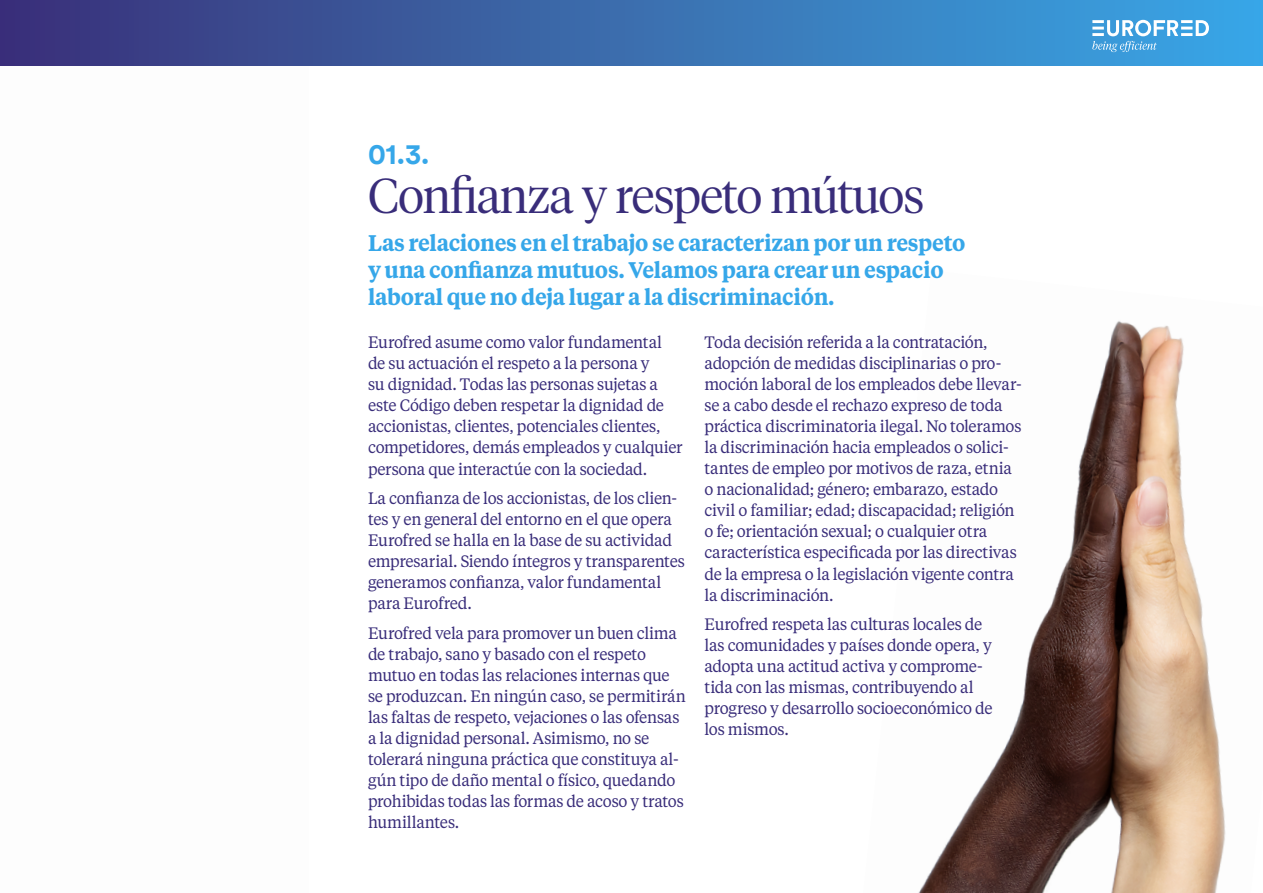
<style>
.page{position:relative;width:1263px;height:893px;background:#fff}
.page>*{position:absolute;margin:0;border:0;box-sizing:border-box;transform-origin:0 0}
.t1{font:300 48.75px "Tiempos Headline";letter-spacing:-.02em;color:#392d7a}
.t2{font:700 28.5px "Circular";color:#36a7e9}
.t3{font:600 22.5px/27px "Tiempos Text";letter-spacing:-.015em;color:#36a7e9;scale:.95 1}
.t4{font:16.5px/21px "Tiempos Text";letter-spacing:-.015em;color:#392d7a;scale:.95 1}
</style>
<div class="page">
<img style="left:918px;top:321px;width:308px;height:572px">
<div style="left:0;top:0;width:1263px;height:66px;background:linear-gradient(to right,#3b3178,#39a9e6)"></div>
<svg style="left:1092px;top:20px;width:117px;height:32px"></svg>
<h2 class="t2" style="left:368px;top:134px;width:63px">01.3.</h2>
<h1 class="t1" style="left:368px;top:162px;width:558px">Confianza y respeto mútuos</h1>
<h3 class="t3" style="left:368px;top:228px;width:630px">Las relaciones en el trabajo se caracterizan por un respeto y una confianza mutuos. Velamos para crear un espacio laboral que no deja lugar a la discriminación.</h3>
<p class="t4" style="left:368px;top:331px;width:333px">Eurofred asume como valor fundamental de su actuación el respeto a la persona y<br>su dignidad. Todas las personas sujetas a este Código deben respetar la dignidad de accionistas, clientes, potenciales clientes, competidores, demás empleados y cualquier persona que interactúe con la sociedad.</p>
<p class="t4" style="left:368px;top:487px;width:335px">La confianza de los accionistas, de los clien&shy;tes y en general del entorno en el que opera Eurofred se halla en la base de su actividad empresarial. Siendo íntegros y transparentes generamos confianza, valor fundamental para Eurofred.</p>
<p class="t4" style="left:368px;top:621px;width:336px">Eurofred vela para promover un buen clima de trabajo, sano y basado con el respeto mutuo en todas las relaciones internas que se produzcan. En ningún caso, se permitirán las faltas de respeto, vejaciones o las ofensas a la dignidad personal. Asimismo, no se tolerará ninguna práctica que constituya al&shy;gún tipo de daño mental o físico, quedando prohibidas todas las formas de acoso y tratos humillantes.</p>
<p class="t4" style="left:704px;top:331px;width:335px">Toda decisión referida a la contratación, adopción de medidas disciplinarias o pro&shy;moción laboral de los empleados debe llevar&shy;se a cabo desde el rechazo expreso de toda práctica discriminatoria ilegal. No toleramos la discriminación hacia empleados o solici&shy;tantes de empleo por motivos de raza, etnia o nacionalidad; género; embarazo, estado civil o familiar; edad; discapacidad; religión o fe; orientación sexual; o cualquier otra característica especificada por las directivas de la empresa o la legislación vigente contra la discriminación.</p>
<p class="t4" style="left:704px;top:613px;width:305px">Eurofred respeta las culturas locales de las comunidades y países donde opera, y adopta una actitud activa y comprome&shy;tida con las mismas, contribuyendo al progreso y desarrollo socioeconómico de los mismos.</p>
</div>
